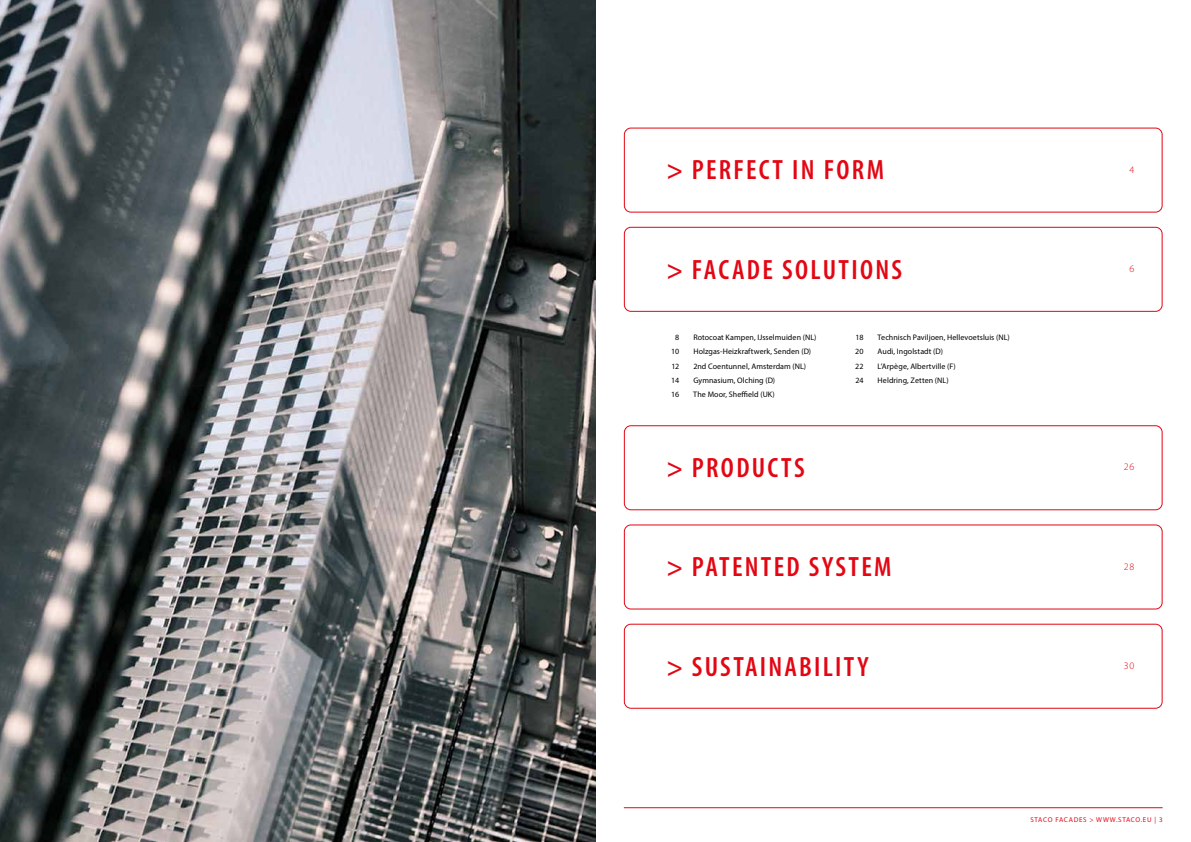
<style>
.page{position:relative;width:1191px;height:842px;background:#fff}
.page>*{position:absolute;margin:0;border:0;box-sizing:border-box;transform-origin:0 0}
.t1{font:600 condensed 28px "Myriad Pro";letter-spacing:.08em;color:#e30613}
.t2{font:300 10px "Myriad Pro";color:#e30613}
.t3{font:8px "Myriad Pro";letter-spacing:.01em;color:#000}
.t4{font:7px "Myriad Pro";letter-spacing:.1em;color:#e30613}
</style>
<div class="page">
<hr style="left:624px;top:807px;width:538px;height:1px;background:#e30613">
<img style="left:0;top:0;width:595px;height:842px">
<div style="left:624px;top:227px;width:538px;height:85px;border:1px solid #e30613;border-radius:7px"></div>
<div style="left:624px;top:425px;width:538px;height:85px;border:1px solid #e30613;border-radius:7px"></div>
<div style="left:624px;top:524px;width:538px;height:85px;border:1px solid #e30613;border-radius:7px"></div>
<div style="left:624px;top:624px;width:538px;height:85px;border:1px solid #e30613;border-radius:7px"></div>
<div style="left:624px;top:128px;width:538px;height:85px;border:1px solid #e30613;border-radius:7px"></div>
<h1 class="t1" style="left:666px;top:153px;width:219px">&gt; PERFECT IN FORM</h1>
<p class="t2" style="left:1129px;top:163px;width:6px">4</p>
<h1 class="t1" style="left:666px;top:252px;width:237px">&gt; FACADE SOLUTIONS</h1>
<p class="t3" style="left:675px;top:333px;width:6px">8</p>
<p class="t3" style="left:693px;top:333px;width:125px">Rotocoat Kampen, IJsselmuiden (NL)</p>
<p class="t3" style="left:671px;top:347px;width:9px">10</p>
<p class="t3" style="left:693px;top:347px;width:119px">Holzgas-Heizkraftwerk, Senden (D)</p>
<p class="t3" style="left:671px;top:361px;width:9px">12</p>
<p class="t3" style="left:693px;top:361px;width:114px">2nd Coentunnel, Amsterdam (NL)</p>
<p class="t3" style="left:671px;top:375px;width:9px">14</p>
<p class="t3" style="left:693px;top:375px;width:83px">Gymnasium, Olching (D)</p>
<p class="t3" style="left:671px;top:389px;width:9px">16</p>
<p class="t3" style="left:693px;top:389px;width:83px">The Moor, Sheffield (UK)</p>
<h1 class="t1" style="left:666px;top:451px;width:140px">&gt; PRODUCTS</h1>
<p class="t3" style="left:855px;top:333px;width:9px">18</p>
<p class="t3" style="left:877px;top:333px;width:134px">Technisch Paviljoen, Hellevoetsluis (NL)</p>
<p class="t3" style="left:855px;top:347px;width:10px">20</p>
<p class="t3" style="left:877px;top:347px;width:67px">Audi, Ingolstadt (D)</p>
<p class="t3" style="left:855px;top:361px;width:10px">22</p>
<p class="t3" style="left:877px;top:361px;width:80px">L’Arpège, Albertville (F)</p>
<p class="t3" style="left:855px;top:375px;width:10px">24</p>
<p class="t3" style="left:877px;top:375px;width:72px">Heldring, Zetten (NL)</p>
<h1 class="t1" style="left:666px;top:550px;width:227px">&gt; PATENTED SYSTEM</h1>
<h1 class="t1" style="left:666px;top:649px;width:204px">&gt; SUSTAINABILITY</h1>
<p class="t2" style="left:1129px;top:263px;width:6px">6</p>
<p class="t2" style="left:1124px;top:461px;width:12px">26</p>
<p class="t2" style="left:1124px;top:560px;width:12px">28</p>
<p class="t2" style="left:1123px;top:659px;width:12px">30</p>
<p class="t4" style="left:1030px;top:815px;width:134px">STACO FACADES &gt; WWW.STACO.EU | 3</p>
</div>
